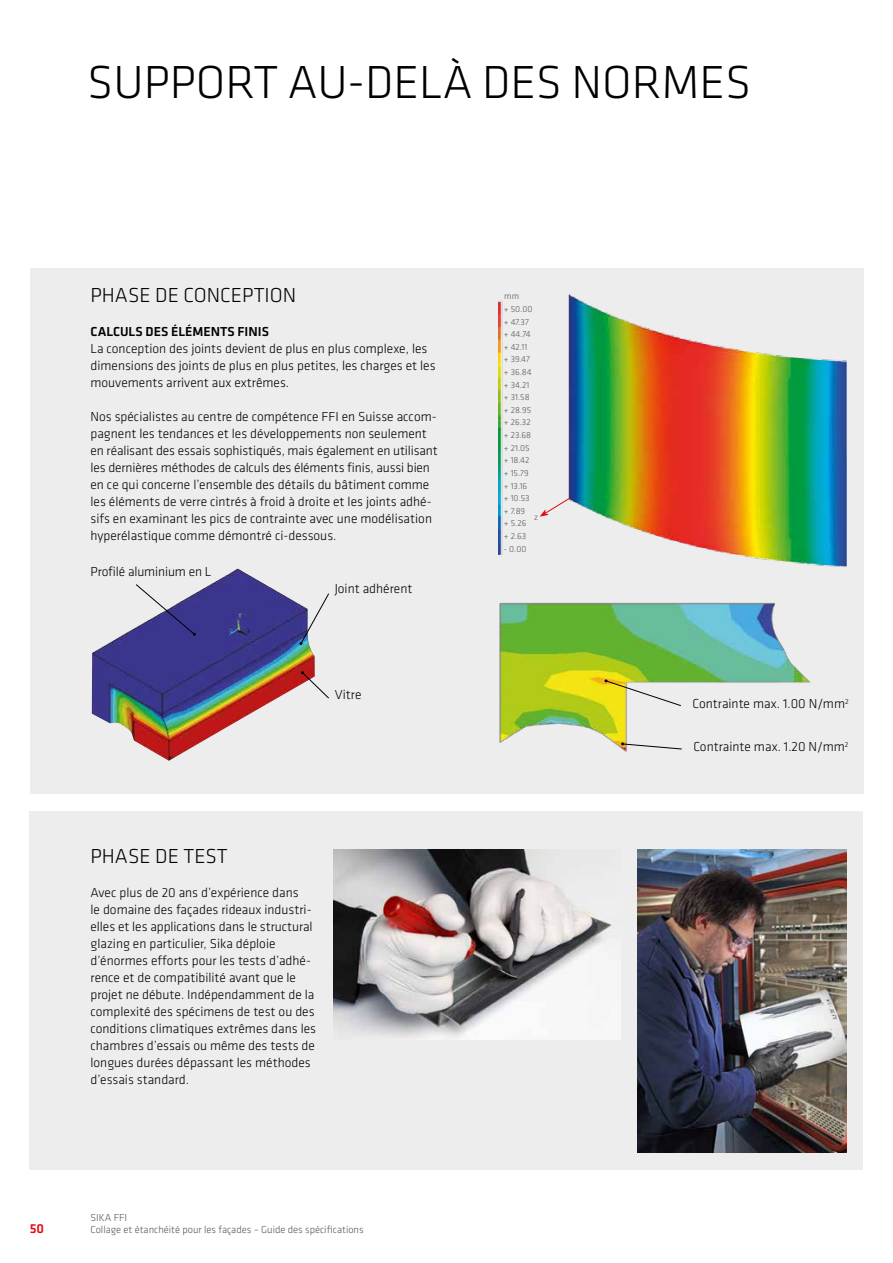
<style>
.page{position:relative;width:893px;height:1263px;background:#fff}
.page>*{position:absolute;margin:0;border:0;box-sizing:border-box;transform-origin:0 0}
.t1{font:300 48px "Klavika";color:#000}
.t2{font:300 21px "Klavika";color:#000}
.t3{font:300 13.5px/17px "Klavika";color:#000}
.t4{font:500 13.5px "Klavika";color:#000}
.t5{font:500 13.5px "Klavika";color:#e30613}
.t6{font:300 10.5px/12.6px "Klavika";color:#575756}
.t7{font:300 9px/12.6px "Klavika";color:#575756}
</style>
<div class="page">
<div style="left:30px;top:811px;width:833px;height:358px;background:#ededed"></div>
<div style="left:30px;top:268px;width:833px;height:526px;background:#ededed"></div>
<img style="left:499px;top:602px;width:312px;height:150px">
<img style="left:92px;top:568px;width:223px;height:193px">
<img style="left:333px;top:850px;width:279px;height:189px">
<img style="left:637px;top:850px;width:209px;height:302px">
<img style="left:499px;top:294px;width:347px;height:273px">
<svg style="left:135px;top:583px;width:61px;height:53px"></svg>
<svg style="left:299px;top:593px;width:30px;height:52px"></svg>
<svg style="left:301px;top:671px;width:28px;height:28px"></svg>
<svg style="left:604px;top:679px;width:78px;height:27px"></svg>
<svg style="left:621px;top:742px;width:61px;height:8px"></svg>
<svg style="left:540px;top:498px;width:30px;height:19px"></svg>
<h1 class="t1" style="left:87px;top:53px;width:665px">SUPPORT AU-DELÀ DES NORMES</h1>
<h2 class="t2" style="left:91px;top:282px;width:207px">PHASE DE CONCEPTION</h2>
<p class="t4" style="left:91px;top:322px;width:180px">CALCULS DES ÉLÉMENTS FINIS</p>
<p class="t3" style="left:91px;top:340px;width:347px">La conception des joints devient de plus en plus complexe, les dimensions des joints de plus en plus petites, les charges et les mouvements arrivent aux extrêmes.</p>
<p class="t3" style="left:91px;top:408px;width:349px">Nos spécialistes au centre de compétence FFI en Suisse accom&shy;pagnent les tendances et les développements non seulement en réalisant des essais sophistiqués, mais également en utilisant les dernières méthodes de calculs des éléments finis, aussi bien en ce qui concerne l’ensemble des détails du bâtiment comme les éléments de verre cintrés à froid à droite et les joints adhé&shy;sifs en examinant les pics de contrainte avec une modélisation hyperélastique comme démontré ci-dessous.</p>
<p class="t3" style="left:91px;top:563px;width:122px">Profilé aluminium en L</p>
<p class="t3" style="left:335px;top:580px;width:79px">Joint adhérent</p>
<p class="t3" style="left:335px;top:686px;width:28px">Vitre</p>
<h2 class="t2" style="left:91px;top:844px;width:139px">PHASE DE TEST</h2>
<p class="t3" style="left:91px;top:884px;width:227px">Avec plus de 20 ans d’expérience dans<br>le domaine des façades rideaux industri&shy;elles et les applications dans le structural glazing en particulier, Sika déploie d’énormes efforts pour les tests d’adhé&shy;rence et de compatibilité avant que le projet ne débute. Indépendamment de la complexité des spécimens de test ou des conditions climatiques extrêmes dans les chambres d’essais ou même des tests de longues durées dépassant les méthodes d’essais standard.</p>
<p class="t5" style="left:30px;top:1219px;width:16px">50</p>
<p class="t6" style="left:91px;top:1211px;width:275px">SIKA FFI<br>Collage et étanchéité pour les façades – Guide des spécifications</p>
<p class="t7" style="left:504px;top:289px;width:16px">mm</p>
<p class="t7" style="left:504px;top:303px;width:30px">+ 50.00 + 47.37 + 44.74 + 42.11 + 39.47 + 36.84 + 34.21 + 31.58 + 28.95 + 26.32 + 23.68 + 21.05 + 18.42 + 15.79 + 13.16 + 10.53 + 7.89<br>+ 5.26 + 2.63</p>
<p class="t7" style="left:504px;top:542px;width:24px">- 0.00</p>
<p class="t7" style="left:534px;top:510px;width:5px">z</p>
<p class="t3" style="left:692px;top:695px;width:158px">Contrainte max. 1.00 N/mm<sup>2</sup></p>
<p class="t3" style="left:693px;top:738px;width:157px">Contrainte max. 1.20 N/mm<sup>2</sup></p>
</div>
